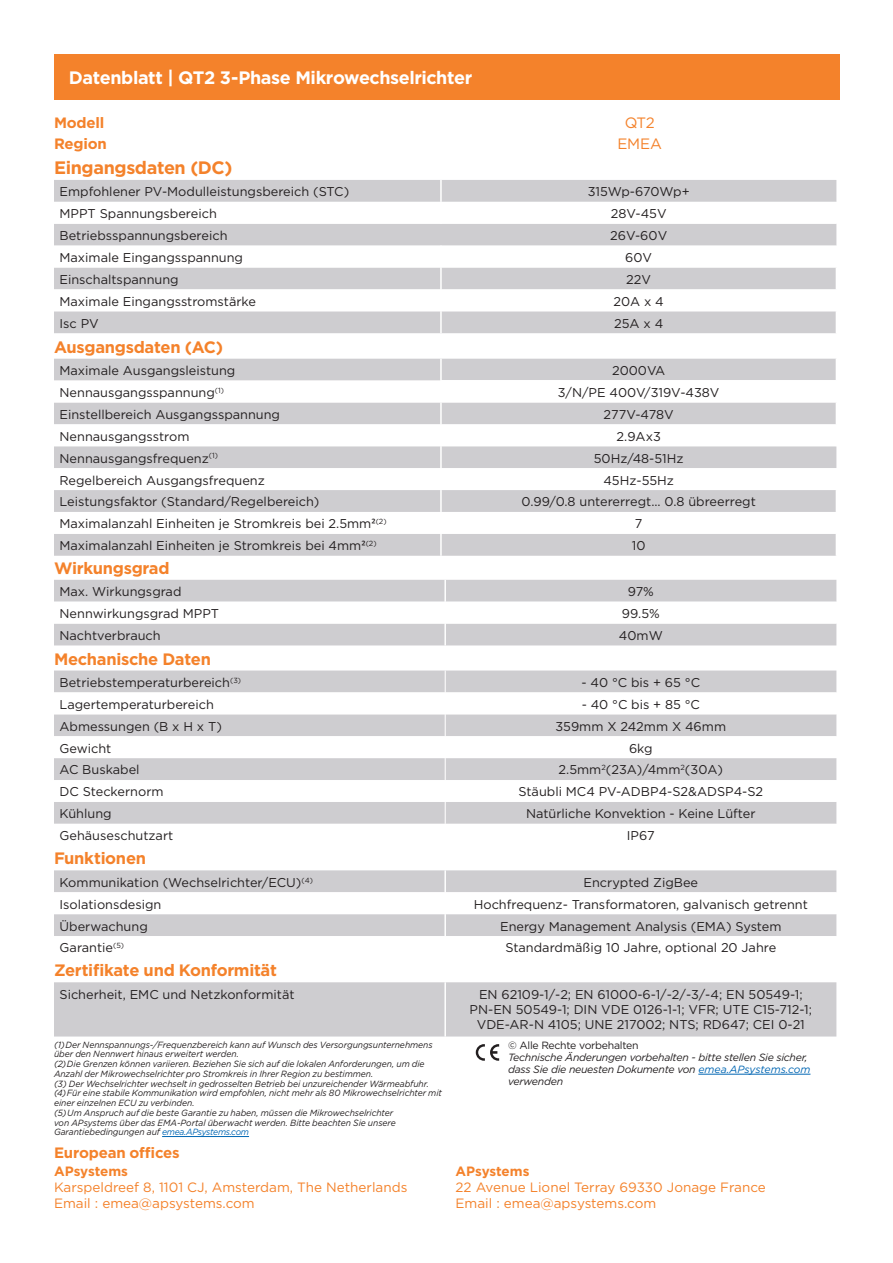
<style>
.page{position:relative;width:893px;height:1263px;background:#fff}
.page>*{position:absolute;margin:0;border:0;box-sizing:border-box;transform-origin:0 0}
.t1{font:700 18px "Gotham";letter-spacing:-.025em;color:#fff}
.t2{font:700 18px "Gotham";letter-spacing:-.02em;color:#f4822b}
.t3{font:700 16.5px "Gotham";letter-spacing:-.02em;color:#f4822b}
.t4{font:700 15px "Gotham";letter-spacing:-.015em;color:#f4822b}
.t5{font:15px "Gotham";letter-spacing:-.02em;color:#f4822b}
.t6{font:13.5px "Gotham";color:#f4822b}
.t7{font:700 13.5px "Gotham";letter-spacing:-.005em;color:#f4822b}
.t8{font:12.75px "Gotham";color:#231f20}
.t9{font:italic 10.5px "Gotham";letter-spacing:-.025em;color:#231f20}
.t10{font:10.5px "Gotham";letter-spacing:-.025em;color:#231f20}
.t11{font:italic 9px/9.8px "Gotham";letter-spacing:-.005em;color:#231f20;scale:.95 1}
.s1{font-family:"Calibri"}
.s2{color:#0166b3}
</style>
<div class="page">
<div style="left:54px;top:54px;width:785px;height:46px;background:#f4822b"></div>
<div style="left:54px;top:180px;width:782px;height:153px;background:#cecdd0"></div>
<svg style="left:54px;top:202px;width:782px;height:109px"></svg>
<hr style="left:440px;top:180px;width:2px;height:22px;background:#fff">
<hr style="left:440px;top:202px;width:2px;height:22px;background:#fff">
<hr style="left:440px;top:246px;width:2px;height:21px;background:#fff">
<hr style="left:440px;top:267px;width:2px;height:22px;background:#fff">
<hr style="left:440px;top:289px;width:2px;height:22px;background:#fff">
<hr style="left:440px;top:311px;width:2px;height:22px;background:#fff">
<div style="left:54px;top:359px;width:782px;height:197px;background:#cecdd0"></div>
<svg style="left:54px;top:381px;width:782px;height:153px"></svg>
<hr style="left:440px;top:380px;width:397px;height:1px;background:#fff">
<hr style="left:440px;top:359px;width:2px;height:21px;background:#fff">
<hr style="left:440px;top:402px;width:2px;height:22px;background:#fff">
<hr style="left:440px;top:424px;width:2px;height:22px;background:#fff">
<hr style="left:440px;top:468px;width:2px;height:22px;background:#fff">
<hr style="left:440px;top:490px;width:2px;height:22px;background:#fff">
<hr style="left:440px;top:512px;width:2px;height:22px;background:#fff">
<hr style="left:440px;top:534px;width:2px;height:22px;background:#fff">
<hr style="left:440px;top:446px;width:2px;height:22px;background:#fff">
<div style="left:54px;top:670px;width:782px;height:22px;background:#cecdd0"></div>
<svg style="left:54px;top:714px;width:782px;height:110px;fill:#cecdd0"></svg>
<svg style="left:445px;top:670px;width:1px;height:154px"></svg>
<div style="left:54px;top:580px;width:782px;height:65px;background:#cecdd0"></div>
<svg style="left:54px;top:602px;width:782px;height:22px"></svg>
<hr style="left:444px;top:580px;width:2px;height:22px;background:#fff">
<hr style="left:444px;top:602px;width:2px;height:22px;background:#fff">
<hr style="left:444px;top:624px;width:2px;height:21px;background:#fff">
<div style="left:54px;top:870px;width:782px;height:22px;background:#cecdd0"></div>
<div style="left:54px;top:914px;width:782px;height:22px;background:#cecdd0"></div>
<hr style="left:444px;top:870px;width:2px;height:22px;background:#fff">
<hr style="left:444px;top:914px;width:2px;height:22px;background:#fff">
<div style="left:54px;top:982px;width:782px;height:54px;background:#cecdd0"></div>
<hr style="left:444px;top:982px;width:2px;height:54px;background:#fff">
<hr style="left:162px;top:1136px;width:87px;height:1px;background:#0166b3">
<svg style="left:476px;top:1044px;width:23px;height:17px"></svg>
<hr style="left:698px;top:1074px;width:112px;height:1px;background:#0166b3">
<p class="t1" style="left:69px;top:66px;width:405px">Datenblatt | QT2 3-Phase Mikrowechselrichter</p>
<p class="t4" style="left:54px;top:113px;width:52px">Modell</p>
<p class="t4" style="left:54px;top:134px;width:54px">Region</p>
<p class="t2" style="left:54px;top:156px;width:180px">Eingangsdaten (DC)</p>
<p class="t8" style="left:60px;top:184px;width:291px">Empfohlener PV-Modulleistungsbereich (STC)</p>
<p class="t8" style="left:588px;top:184px;width:104px">315Wp-670Wp+</p>
<p class="t8" style="left:60px;top:206px;width:159px">MPPT Spannungsbereich</p>
<p class="t8" style="left:611px;top:206px;width:57px">28V-45V</p>
<p class="t8" style="left:60px;top:227px;width:170px">Betriebsspannungsbereich</p>
<p class="t8" style="left:610px;top:227px;width:59px">26V-60V</p>
<p class="t8" style="left:60px;top:249px;width:185px">Maximale Eingangsspannung</p>
<p class="t8" style="left:625px;top:249px;width:28px">60V</p>
<p class="t8" style="left:60px;top:271px;width:121px">Einschaltspannung</p>
<p class="t8" style="left:626px;top:271px;width:26px">22V</p>
<p class="t8" style="left:60px;top:293px;width:198px">Maximale Eingangsstromstärke</p>
<p class="t8" style="left:613px;top:293px;width:52px">20A x 4</p>
<p class="t8" style="left:60px;top:315px;width:41px">Isc PV</p>
<p class="t8" style="left:614px;top:315px;width:51px">25A x 4</p>
<p class="t3" style="left:54px;top:336px;width:171px">Ausgangsdaten (AC)</p>
<p class="t8" style="left:60px;top:362px;width:177px">Maximale Ausgangsleistung</p>
<p class="t8" style="left:612px;top:362px;width:55px">2000VA</p>
<p class="t8" style="left:60px;top:384px;width:166px">Nennausgangsspannung<sup>(1)</sup></p>
<p class="t8" style="left:558px;top:384px;width:163px">3/N/PE 400V/319V-438V</p>
<p class="t8" style="left:60px;top:406px;width:222px">Einstellbereich Ausgangsspannung</p>
<p class="t8" style="left:604px;top:406px;width:72px">277V-478V</p>
<p class="t8" style="left:60px;top:428px;width:131px">Nennausgangsstrom</p>
<p class="t8" style="left:617px;top:428px;width:46px">2.9Ax3</p>
<p class="t8" style="left:60px;top:450px;width:160px">Nennausgangsfrequenz<sup>(1)</sup></p>
<p class="t8" style="left:594px;top:450px;width:91px">50Hz/48-51Hz</p>
<p class="t8" style="left:60px;top:472px;width:207px">Regelbereich Ausgangsfrequenz</p>
<p class="t8" style="left:603px;top:472px;width:72px">45Hz-55Hz</p>
<p class="t8" style="left:60px;top:494px;width:261px">Leistungsfaktor (Standard/Regelbereich)</p>
<p class="t8" style="left:521px;top:494px;width:236px">0.99/0.8 untererregt... 0.8 übreerregt</p>
<p class="t8" style="left:60px;top:516px;width:329px">Maximalanzahl Einheiten je Stromkreis bei 2.5mm<span class="s1">²</span><sup>(2)</sup></p>
<p class="t8" style="left:635px;top:516px;width:9px">7</p>
<p class="t8" style="left:60px;top:537px;width:319px">Maximalanzahl Einheiten je Stromkreis bei 4mm<span class="s1">²</span><sup>(2)</sup></p>
<p class="t8" style="left:632px;top:537px;width:15px">10</p>
<p class="t5" style="left:625px;top:113px;width:32px">QT2</p>
<p class="t5" style="left:617px;top:134px;width:46px">EMEA</p>
<p class="t3" style="left:54px;top:557px;width:117px">Wirkungsgrad</p>
<p class="t8" style="left:60px;top:583px;width:123px">Max. Wirkungsgrad</p>
<p class="t8" style="left:628px;top:583px;width:28px">97%</p>
<p class="t8" style="left:60px;top:605px;width:161px">Nennwirkungsgrad MPPT</p>
<p class="t8" style="left:622px;top:605px;width:39px">99.5%</p>
<p class="t8" style="left:60px;top:627px;width:103px">Nachtverbrauch</p>
<p class="t8" style="left:619px;top:627px;width:45px">40mW</p>
<p class="t3" style="left:54px;top:648px;width:158px">Mechanische Daten</p>
<p class="t8" style="left:60px;top:674px;width:183px">Betriebstemperaturbereich<sup>(3)</sup></p>
<p class="t8" style="left:582px;top:674px;width:120px">- 40 °C bis + 65 °C</p>
<p class="t8" style="left:60px;top:696px;width:156px">Lagertemperaturbereich</p>
<p class="t8" style="left:582px;top:696px;width:120px">- 40 °C bis + 85 °C</p>
<p class="t8" style="left:60px;top:718px;width:164px">Abmessungen (B x H x T)</p>
<p class="t8" style="left:555px;top:718px;width:172px">359mm X 242mm X 46mm</p>
<p class="t8" style="left:60px;top:740px;width:53px">Gewicht</p>
<p class="t8" style="left:629px;top:740px;width:25px">6kg</p>
<p class="t8" style="left:60px;top:762px;width:82px">AC Buskabel</p>
<p class="t8" style="left:559px;top:762px;width:166px">2.5mm<sup>2</sup>(23A)/4mm<sup>2</sup>(30A)</p>
<p class="t8" style="left:60px;top:784px;width:106px">DC Steckernorm</p>
<p class="t8" style="left:518px;top:784px;width:246px">Stäubli MC4 PV-ADBP4-S2&amp;ADSP4-S2</p>
<p class="t8" style="left:60px;top:806px;width:54px">Kühlung</p>
<p class="t8" style="left:526px;top:806px;width:231px">Natürliche Konvektion - Keine Lüfter</p>
<p class="t8" style="left:60px;top:827px;width:115px">Gehäuseschutzart</p>
<p class="t8" style="left:627px;top:827px;width:29px">IP67</p>
<p class="t3" style="left:54px;top:847px;width:94px">Funktionen</p>
<p class="t8" style="left:60px;top:874px;width:255px">Kommunikation (Wechselrichter/ECU)<sup>(4)</sup></p>
<p class="t8" style="left:583px;top:874px;width:116px">Encrypted ZigBee</p>
<p class="t8" style="left:60px;top:896px;width:103px">Isolationsdesign</p>
<p class="t8" style="left:474px;top:896px;width:336px">Hochfrequenz- Transformatoren, galvanisch getrennt</p>
<p class="t8" style="left:60px;top:918px;width:90px">Überwachung</p>
<p class="t8" style="left:500px;top:918px;width:283px">Energy Management Analysis (EMA) System</p>
<p class="t8" style="left:60px;top:940px;width:66px">Garantie<sup>(5)</sup></p>
<p class="t8" style="left:505px;top:940px;width:272px">Standardmäßig 10 Jahre, optional 20 Jahre</p>
<p class="t3" style="left:54px;top:959px;width:224px">Zertifikate und Konformität</p>
<p class="t8" style="left:60px;top:986px;width:236px">Sicherheit, EMC und Netzkonformität</p>
<p class="t8" style="left:479px;top:986px;width:325px">EN 62109-1/-2; EN 61000-6-1/-2/-3/-4; EN 50549-1;</p>
<p class="t8" style="left:470px;top:1001px;width:344px">PN-EN 50549-1; DIN VDE 0126-1-1; VFR; UTE C15-712-1;</p>
<p class="t8" style="left:477px;top:1016px;width:330px">VDE-AR-N 4105; UNE 217002; NTS; RD647; CEI 0-21</p>
<p class="t11" style="left:54px;top:1039px;width:400px">(1) Der Nennspannungs-/Frequenzbereich kann auf Wunsch des Versorgungsunternehmens über den Nennwert hinaus erweitert werden.<br>(2) Die Grenzen können variieren. Beziehen Sie sich auf die lokalen Anforderungen, um die Anzahl der Mikrowechselrichter pro Stromkreis in Ihrer Region zu bestimmen.</p>
<p class="t11" style="left:54px;top:1078px;width:410px">(3) Der Wechselrichter wechselt in gedrosselten Betrieb bei unzureichender Wärmeabfuhr. (4) Für eine stabile Kommunikation wird empfohlen, nicht mehr als 80 Mikrowechselrichter mit einer einzelnen ECU zu verbinden.<br>(5) Um Anspruch auf die beste Garantie zu haben, müssen die Mikrowechselrichter<br>von APsystems über das EMA-Portal überwacht werden. Bitte beachten Sie unsere Garantiebedingungen auf <span class="s2">emea.APsystems.com</span></p>
<p class="t4" style="left:54px;top:1143px;width:127px">European offices</p>
<p class="t7" style="left:54px;top:1162px;width:76px">APsystems</p>
<p class="t6" style="left:54px;top:1179px;width:355px">Karspeldreef 8, 1101 CJ, Amsterdam, The Netherlands</p>
<p class="t6" style="left:54px;top:1195px;width:202px">Email : emea@apsystems.com</p>
<p class="t10" style="left:508px;top:1038px;width:132px">© Alle Rechte vorbehalten</p>
<p class="t9" style="left:508px;top:1050px;width:301px">Technische Änderungen vorbehalten - bitte stellen Sie sicher,</p>
<p class="t9" style="left:508px;top:1062px;width:304px">dass Sie die neuesten Dokumente von <span class="s2">emea.APsystems.com</span></p>
<p class="t9" style="left:508px;top:1074px;width:56px">verwenden</p>
<p class="t7" style="left:455px;top:1162px;width:76px">APsystems</p>
<p class="t6" style="left:455px;top:1179px;width:312px">22 Avenue Lionel Terray 69330 Jonage France</p>
<p class="t6" style="left:455px;top:1195px;width:202px">Email : emea@apsystems.com</p>
</div>
